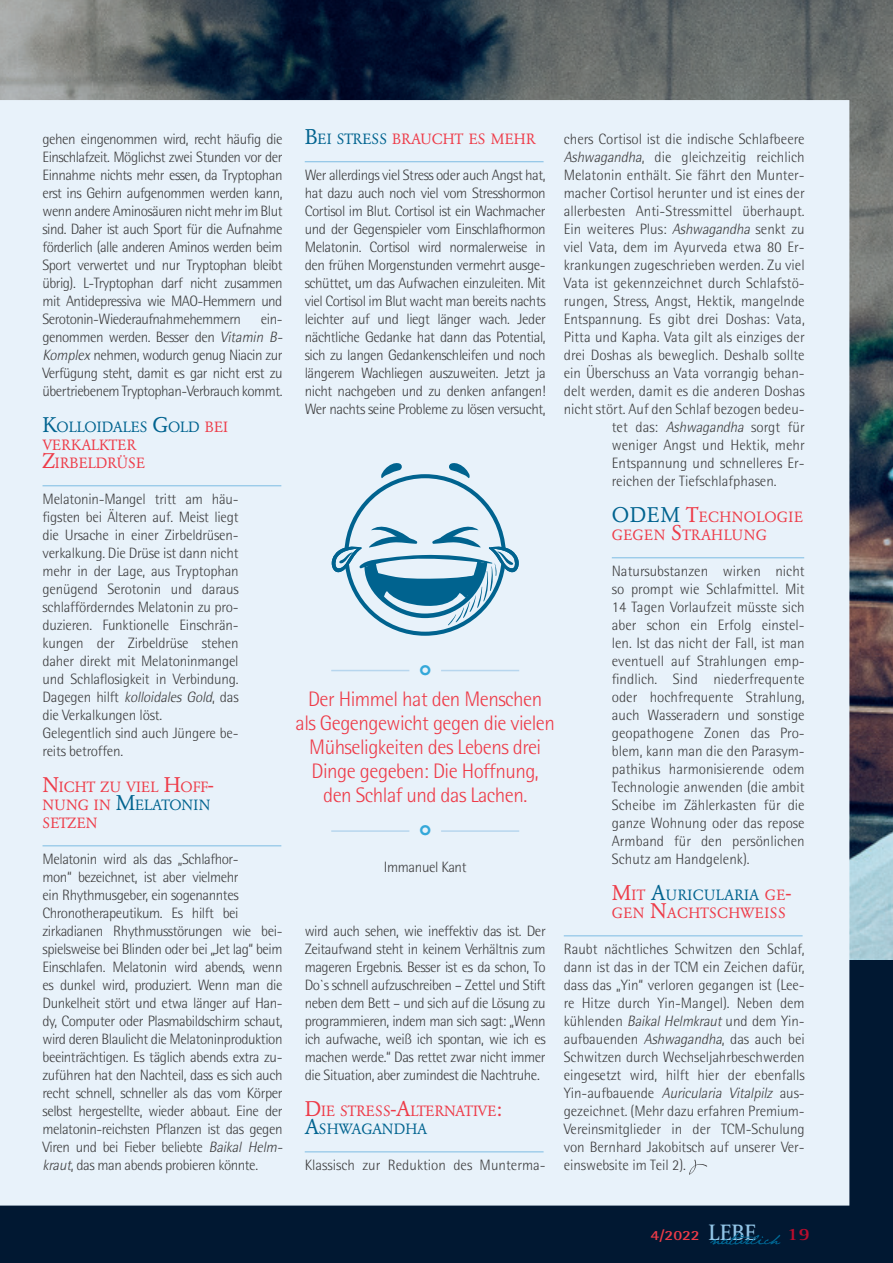
<style>
.page{position:relative;width:893px;height:1263px;background:#011832}
.page>*{position:absolute;margin:0;border:0;box-sizing:border-box;transform-origin:0 0}
.fließtext{font:700 46.5px "Rotis Serif";color:#34a8d9}
.fließtext-2{font:300 21px "AT Rotis Semi Sans";letter-spacing:-.025em;color:#ee3b48}
.fließtext-3{font:21px "Garamond BQ";color:#00638f}
.t1{font:700 17.85px "Rotis Serif";color:#ba0d2d;scale:1.18 1}
.fließtext-4{font:300 15px/18px "AT Rotis Semi Sans";letter-spacing:-.03em;color:#3e3e3f;text-align:justify}
.fließtext-5{font:300 15px "AT Rotis Semi Sans";color:#3e3e3f}
.fließtext-6{font:14.7px/18px "Garamond BQ";letter-spacing:.02em;color:#ee3b48}
.fließtext-7{font:14.7px/18px "Garamond BQ";letter-spacing:-.02em;color:#ee3b48}
.fließtext-8{font:14.7px/18px "Garamond BQ";color:#ee3b48}
.fließtext-9{font:14.7px "Garamond BQ";color:#00638f}
.t2{font:700 14.1px "AT Rotis Semi Sans";color:#ee3b48;scale:1.18 1}
.s1{font-style:italic}
.s2{font-size:21px}
.s3{color:#ee3b48}
.s4{font-size:21px;color:#00638f}
.s5{color:#00638f}
.s6{font-family:"Rotis Serif";font-size:23.1px;color:#92c5e7}
</style>
<div class="page">
<img style="left:0;top:0;width:893px;height:959px">
<div style="left:0;top:100px;width:849px;height:1105px;background:#e8f2fa"></div>
<svg style="left:710px;top:1233px;width:70px;height:12px"></svg>
<hr style="left:612px;top:557px;width:192px;height:1px;background:#7dbce3">
<hr style="left:564px;top:935px;width:239px;height:1px;background:#7dbce3">
<svg style="left:689px;top:1159px;width:18px;height:16px"></svg>
<hr style="left:43px;top:485px;width:238px;height:1px;background:#7dbce3">
<hr style="left:43px;top:845px;width:238px;height:1px;background:#7dbce3">
<hr style="left:305px;top:161px;width:239px;height:1px;background:#7dbce3">
<hr style="left:305px;top:1151px;width:239px;height:1px;background:#7dbce3">
<hr style="left:331px;top:670px;width:78px;height:1px;background:#b7d6ee">
<hr style="left:441px;top:670px;width:78px;height:1px;background:#b7d6ee">
<hr style="left:331px;top:830px;width:78px;height:2px;background:#b7d6ee">
<hr style="left:441px;top:830px;width:78px;height:2px;background:#b7d6ee">
<svg style="left:330px;top:462px;width:190px;height:174px;background:#b4d2e2"></svg>
<p class="fließtext-4" style="left:43px;top:130px;width:242px">gehen eingenommen wird, recht häufig die Einschlafzeit. Möglichst zwei Stunden vor der Einnahme nichts mehr essen, da Tryptophan erst ins Gehirn aufgenommen werden kann, wenn andere Aminosäuren nicht mehr im Blut sind. Daher ist auch Sport für die Aufnahme förderlich (alle anderen Aminos werden beim Sport verwertet und nur Tryptophan bleibt übrig). L-Tryptophan darf nicht zusammen mit Antidepressiva wie MAO-Hemmern und Serotonin-Wiederaufnahmehemmern</p>
<p class="fließtext-4" style="left:43px;top:310px;width:245px;text-align:left;text-indent:218px">ein&shy;genommen werden. Besser den <span class="s1">Vitamin B-Komplex</span>nehmen, wodurch genug Niacin zur Verfügung steht, damit es gar nicht erst zu übertriebenem Tryptophan-Verbrauch kommt.</p>
<p class="fließtext-9" style="left:43px;top:418px;width:187px"><span class="s2">K</span>OLLOIDALES <span class="s2">G</span>OLD <span class="s3">BEI</span></p>
<p class="fließtext-8" style="left:43px;top:436px;width:104px">VERKALKTER<br><span class="s2">Z</span>IRBELDRÜSE</p>
<p class="fließtext-4" style="left:43px;top:490px;width:198px">Melatonin-Mangel tritt am häu&shy;figsten bei Älteren auf. Meist liegt die Ursache in einer Zirbeldrüsen&shy;verkalkung. Die Drüse ist dann nicht mehr in der Lage, aus Tryptophan genügend Serotonin und daraus schlafförderndes Melatonin zu pro&shy;duzieren. Funktionelle Einschrän&shy;kungen der Zirbeldrüse stehen daher direkt mit Melatoninmangel und Schlaflosigkeit in Verbindung.<br>D a g e g e n h i l ft <span class="s1">kolloidales Gold</span>, d a s die Verkalkungen löst.</p>
<p class="fließtext-4" style="left:43px;top:724px;width:198px">Gelegentlich sind auch Jüngere be&shy;reits betroffen.</p>
<p class="fließtext-6" style="left:43px;top:778px;width:173px"><span class="s2">N</span>ICHT ZU VIEL <span class="s2">H</span>OFF<span class="s2">-<br></span>NUNG IN <span class="s4">M</span><span class="s5">ELATONIN<br></span>SETZEN</p>
<p class="fließtext-4" style="left:43px;top:850px;width:245px;text-align:left">Melatonin wird als das „Schlafhor-<br>mon“ bezeichnet, ist aber vielmehr<br>ein Rhythmusgeber, ein sogenanntes Chronotherapeutikum. Es hilft bei zirkadianen Rhythmusstörungen wie bei&shy;spielsweise bei Blinden oder bei „Jet lag“ beim Einschlafen. Melatonin wird abends, wenn es dunkel wird, produziert. Wenn man die Dunkelheit stört und etwa länger auf Han&shy;dy, Computer oder Plasmabildschirm schaut, wird deren Blaulicht die Melatoninproduktion beeinträchtigen. Es täglich abends extra zu&shy;zuführen hat den Nachteil, dass es sich auch recht schnell, schneller als das vom Körper selbst hergestellte, wieder abbaut. Eine der melatonin-reichsten Pflanzen ist das gegen Viren und bei Fieber beliebte <span class="s1">Baikal Helm&shy;kraut</span>, das man abends probieren könnte.</p>
<p class="fließtext-6" style="left:305px;top:130px;width:232px"><span class="s4">B</span><span class="s5">EI STRESS</span> BRAUCHT ES MEHR</p>
<p class="fließtext-4" style="left:305px;top:166px;width:242px">Wer allerdings viel Stress oder auch Angst hat, hat dazu auch noch viel vom Stresshormon Cortisol im Blut. Cortisol ist ein Wachmacher und der Gegenspieler vom Einschlafhormon Melatonin. Cortisol wird normalerweise in den frühen Morgenstunden vermehrt ausge&shy;schüttet, um das Aufwachen einzuleiten. Mit viel Cortisol im Blut wacht man bereits nachts leichter auf und liegt länger wach. Jeder nächtliche Gedanke hat dann das Potential, sich zu langen Gedankenschleifen und noch längerem Wachliegen auszuweiten. Jetzt ja nicht nachgeben und zu denken anfangen!<br>Wer nachts seine Probleme zu lösen versucht,</p>
<p class="fließtext" style="left:417px;top:651px;width:18px">°</p>
<p class="fließtext-2" style="left:308px;top:687px;width:236px">Der Himmel hat den Menschen</p>
<p class="fließtext-2" style="left:296px;top:711px;width:261px">als Gegengewicht gegen die vielen</p>
<p class="fließtext-2" style="left:309px;top:735px;width:233px">Mühseligkeiten des Lebens drei</p>
<p class="fließtext-2" style="left:312px;top:759px;width:229px">Dinge gegeben: Die Hoffnung,</p>
<p class="fließtext-2" style="left:323px;top:783px;width:206px">den Schlaf und das Lachen.</p>
<p class="fließtext" style="left:417px;top:811px;width:18px">°</p>
<p class="fließtext-4" style="left:384px;top:858px;width:84px">Immanuel Kant</p>
<p class="fließtext-4" style="left:305px;top:922px;width:242px">wird auch sehen, wie ineffektiv das ist. Der Zeitaufwand steht in keinem Verhältnis zum mageren Ergebnis. Besser ist es da schon, To Do`s schnell aufzuschreiben – Zettel und Stift neben dem Bett – und sich auf die Lösung zu programmieren, indem man sich sagt: „Wenn ich aufwache, weiß ich spontan, wie ich es machen werde.“ Das rettet zwar nicht immer die Situation, aber zumindest die Nachtruhe.</p>
<p class="fließtext-7" style="left:305px;top:1102px;width:199px"><span class="s2">D</span>IE STRESS<span class="s2">-A</span>LTERNATIVE<span class="s2">:<br></span><span class="s4">A</span><span class="s5">SHWAGANDHA</span></p>
<p class="fließtext-5" style="left:305px;top:1156px;width:242px">Klassisch zur Reduktion des Munterma-</p>
<p class="fließtext-5" style="left:564px;top:130px;width:242px">chers Cortisol ist die indische Schlafbeere</p>
<p class="fließtext-5" style="left:564px;top:148px;width:242px"><span class="s1">Ashwagandha</span>, die gleichzeitig reichlich</p>
<p class="fließtext-5" style="left:564px;top:166px;width:242px">Melatonin enthält. Sie fährt den Munter-</p>
<p class="fließtext-5" style="left:564px;top:184px;width:242px">macher Cortisol herunter und ist eines der</p>
<p class="fließtext-5" style="left:564px;top:202px;width:242px">allerbesten Anti-Stressmittel überhaupt.</p>
<p class="fließtext-5" style="left:564px;top:220px;width:242px">Ein weiteres Plus: <span class="s1">Ashwagandha</span> senkt zu</p>
<p class="fließtext-5" style="left:564px;top:238px;width:242px">viel Vata, dem im Ayurveda etwa 80 Er-</p>
<p class="fließtext-5" style="left:564px;top:256px;width:242px">krankungen zugeschrieben werden. Zu viel</p>
<p class="fließtext-5" style="left:564px;top:274px;width:242px">Vata ist gekennzeichnet durch Schlafstö-</p>
<p class="fließtext-5" style="left:564px;top:292px;width:242px">rungen, Stress, Angst, Hektik, mangelnde</p>
<p class="fließtext-5" style="left:564px;top:310px;width:242px">Entspannung. Es gibt drei Doshas: Vata,</p>
<p class="fließtext-5" style="left:564px;top:328px;width:242px">Pitta und Kapha. Vata gilt als einziges der</p>
<p class="fließtext-5" style="left:564px;top:346px;width:242px">drei Doshas als beweglich. Deshalb sollte</p>
<p class="fließtext-5" style="left:564px;top:364px;width:242px">ein Überschuss an Vata vorrangig behan-</p>
<p class="fließtext-5" style="left:564px;top:382px;width:242px">delt werden, damit es die anderen Doshas</p>
<p class="fließtext-5" style="left:564px;top:400px;width:242px">nicht stört. Auf den Schlaf bezogen bedeu-</p>
<p class="fließtext-5" style="left:612px;top:418px;width:194px">tet das: <span class="s1">Ashwagandha</span> sorgt für</p>
<p class="fließtext-5" style="left:612px;top:436px;width:194px">weniger Angst und Hektik, mehr</p>
<p class="fließtext-5" style="left:612px;top:454px;width:194px">Entspannung und schnelleres Er-</p>
<p class="fließtext-5" style="left:612px;top:472px;width:166px">reichen der Tiefschlafphasen.</p>
<p class="fließtext-3" style="left:612px;top:503px;width:18px">ODEM</p>
<p class="fließtext-6" style="left:686px;top:508px;width:119px"><span class="s2">T</span>ECHNOLOGIE</p>
<p class="fließtext-6" style="left:612px;top:526px;width:156px">GEGEN <span class="s2">S</span>TRAHLUNG</p>
<p class="fließtext-4" style="left:612px;top:562px;width:194px">Natursubstanzen wirken nicht so prompt wie Schlafmittel. Mit 14 Tagen Vorlaufzeit müsste sich aber schon ein Erfolg einstel&shy;len. Ist das nicht der Fall, ist man eventuell auf Strahlungen emp&shy;findlich. Sind niederfrequente oder hochfrequente Strahlung, auch Wasseradern und sonstige geopathogene Zonen das Pro&shy;blem, kann man die den Parasym&shy;pathikus harmonisierende odem Technologie anwenden (die ambit Scheibe im Zählerkasten für die ganze Wohnung oder das repose Armband für den persönlichen Schutz am Handgelenk).</p>
<p class="fließtext-6" style="left:612px;top:886px;width:181px"><span class="s2">M</span>IT <span class="s4">A</span><span class="s5">URICULARIA</span> GE<span class="s2">-<br></span>GEN <span class="s2">N</span>ACHTSCHWEISS</p>
<p class="fließtext-4" style="left:564px;top:940px;width:242px">Raubt nächtliches Schwitzen den Schlaf, dann ist das in der TCM ein Zeichen dafür, dass das „Yin“ verloren gegangen ist (Lee&shy;re Hitze durch Yin-Mangel). Neben dem kühlenden <span class="s1">Baikal Helmkraut</span> und dem Yin&shy;aufbauenden <span class="s1">Ashwagandha</span>, das auch bei Schwitzen durch Wechseljahrbeschwerden eingesetzt wird, hilft hier der ebenfalls Yi n -a u fba u e n d e <span class="s1">Auricularia Vitalpilz</span> a u s&shy;gezeichnet. (Mehr dazu erfahren Premium-Vereinsmitglieder in der TCM-Schulung von Bernhard Jakobitsch auf unserer Ver&shy;einswebsite im Teil 2).</p>
<p class="t2" style="left:651px;top:1227px;width:91px">4/2022 <span class="s6">LEBE</span></p>
<p class="t1" style="left:787px;top:1224px;width:21px">19</p>
</div>
